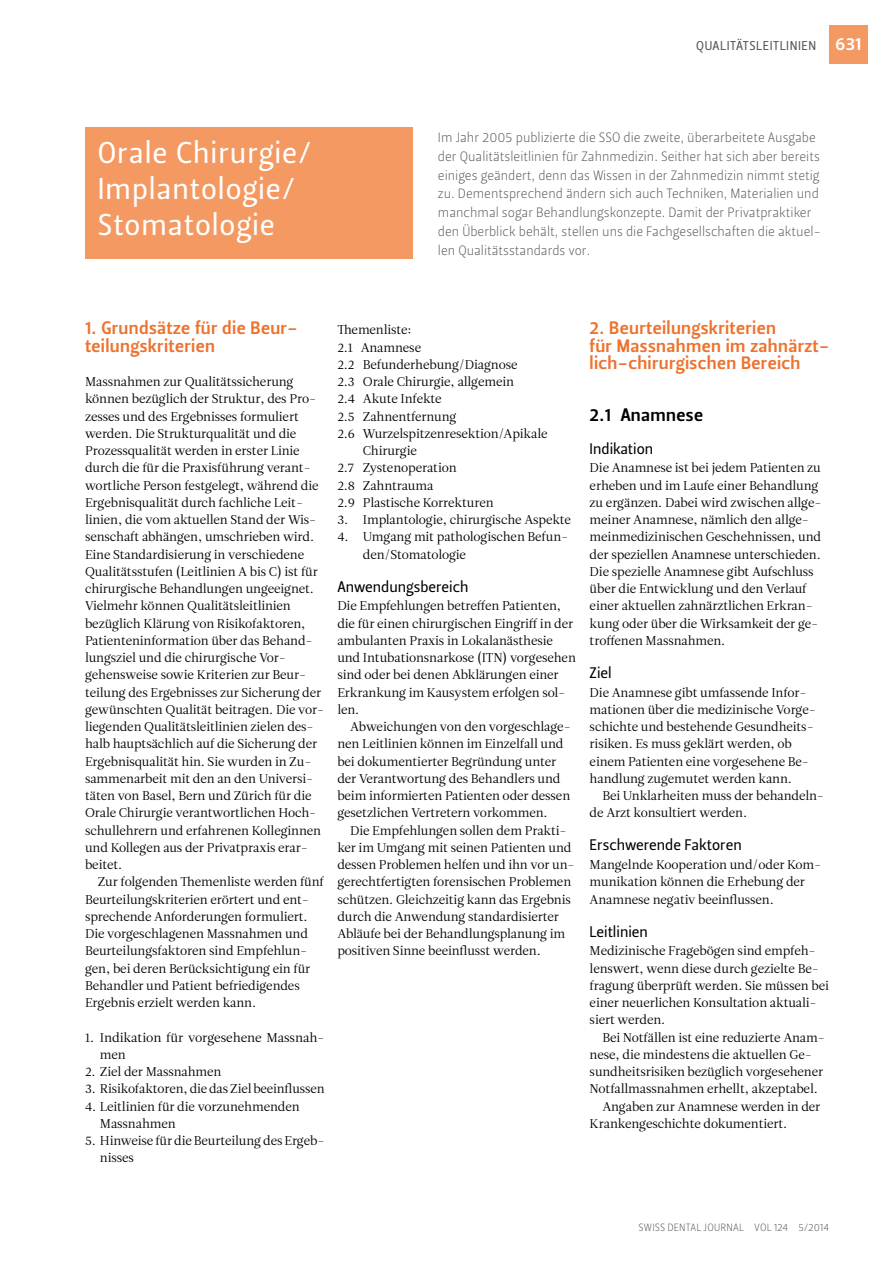
<style>
.page{position:relative;width:893px;height:1263px;background:#fff}
.page>*{position:absolute;margin:0;border:0;box-sizing:border-box;transform-origin:0 0}
.t1{font:30px/36px "Leitura Sans Grot 2";letter-spacing:.03em;color:#fff}
.t2{font:18px/17.2px "Leitura Sans Grot 3";letter-spacing:.02em;color:#ee722e}
.t3{font:18px "Leitura Sans Grot 3";letter-spacing:.02em;color:#000}
.t4{font:15.3px "Leitura Sans Grot 2";color:#000}
.t5{font:13.5px/18.8px "Leitura Sans Grot 1";color:#565655}
.t6{font:12.75px/17.2px "Leitura Roman 1";letter-spacing:-.01em;color:#000}
.t7{font:12.75px "Leitura Sans Grot 2";letter-spacing:.045em;color:#565655}
.t8{font:10.5px "Leitura Sans Grot 1";letter-spacing:.015em;color:#565655}
.s1{font-family:"Leitura Sans Grot 3";font-size:18px;color:#fff}
</style>
<div class="page">
<div style="left:829px;top:26px;width:38px;height:38px;background:#f49961"></div>
<div style="left:85px;top:128px;width:327px;height:131px;background:#f49961"></div>
<p class="t7" style="left:696px;top:38px;width:167px">QUALITÄTSLEITLINIEN <span class="s1">631</span></p>
<h1 class="t1" style="left:98px;top:136px;width:215px">Orale Chirurgie/<br>Implantologie/<br>Stomatologie</h1>
<p class="t5" style="left:438px;top:128px;width:385px">Im Jahr 2005 publizierte die SSO die zweite, überarbeitete Ausgabe der Qualitätsleitlinien für Zahnmedizin. Seither hat sich aber bereits einiges geändert, denn das Wissen in der Zahnmedizin nimmt stetig zu. Dementsprechend ändern sich auch Techniken, Materialien und manchmal sogar Behandlungskonzepte. Damit der Privatpraktiker den Überblick behält, stellen uns die Fachgesellschaften die aktuel&shy;len Qualitätsstandards vor.</p>
<h2 class="t2" style="left:85px;top:320px;width:214px">1. Grundsätze für die Beur&shy;teilungskriterien</h2>
<p class="t6" style="left:85px;top:373px;width:241px">Massnahmen zur Qualitätssicherung können bezüglich der Struktur, des Pro&shy;zesses und des Ergebnisses formuliert werden. Die Strukturqualität und die Prozessqualität werden in erster Linie durch die für die Praxisführung verant&shy;wortliche Person festgelegt, während die Ergebnisqualität durch fachliche Leit&shy;linien, die vom aktuellen Stand der Wis&shy;senschaft abhängen, umschrieben wird.<br>Eine Standardisierung in verschiedene Qualitätsstufen (Leitlinien A bis C) ist für chirurgische Behandlungen ungeeignet.<br>Vielmehr können Qualitätsleitlinien bezüglich Klärung von Risikofaktoren, Patienteninformation über das Behand&shy;lungsziel und die chirurgische Vor&shy;gehensweise sowie Kriterien zur Beur&shy;teilung des Ergebnisses zur Sicherung der gewünschten Qualität beitragen. Die vor&shy;liegenden Qualitätsleitlinien zielen des&shy;halb hauptsächlich auf die Sicherung der Ergebnisqualität hin. Sie wurden in Zu&shy;sammenarbeit mit den an den Universi&shy;täten von Basel, Bern und Zürich für die Orale Chirurgie verantwortlichen Hoch&shy;schullehrern und erfahrenen Kolleginnen und Kollegen aus der Privatpraxis erar&shy;beitet.</p>
<p class="t6" style="left:85px;top:874px;width:240px;text-indent:13px">Zur folgenden Themenliste werden fünf Beurteilungskriterien erörtert und ent&shy;sprechende Anforderungen formuliert.<br>Die vorgeschlagenen Massnahmen und Beurteilungsfaktoren sind Empfehlun&shy;gen, bei deren Berücksichtigung ein für Behandler und Patient befriedigendes Ergebnis erzielt werden kann.</p>
<p class="t6" style="left:100px;top:1029px;width:226px;text-indent:-15px">1. Indikation für vorgesehene Massnah&shy;men</p>
<p class="t6" style="left:85px;top:1063px;width:138px">2. Ziel der Massnahmen</p>
<p class="t6" style="left:85px;top:1080px;width:241px">3. Risikofaktoren, die das Ziel beeinflussen</p>
<p class="t6" style="left:100px;top:1098px;width:201px;text-indent:-15px">4. Leitlinien für die vorzunehmenden<br>Massnahmen</p>
<p class="t6" style="left:100px;top:1132px;width:226px;text-indent:-15px">5. Hinweise für die Beurteilung des Ergeb&shy;nisses</p>
<p class="t6" style="left:337px;top:321px;width:76px">Themenliste:</p>
<p class="t6" style="left:337px;top:339px;width:85px">2.1 Anamnese</p>
<p class="t6" style="left:337px;top:356px;width:182px">2.2 Befunderhebung/Diagnose</p>
<p class="t6" style="left:337px;top:373px;width:178px">2.3 Orale Chirurgie, allgemein</p>
<p class="t6" style="left:337px;top:390px;width:106px">2.4 Akute Infekte</p>
<p class="t6" style="left:337px;top:408px;width:121px">2.5 Zahnentfernung</p>
<p class="t6" style="left:337px;top:425px;width:212px">2.6 Wurzelspitzenresektion/Apikale</p>
<p class="t6" style="left:363px;top:442px;width:55px">Chirurgie</p>
<p class="t6" style="left:337px;top:459px;width:121px">2.7 Zystenoperation</p>
<p class="t6" style="left:337px;top:477px;width:98px">2.8 Zahntrauma</p>
<p class="t6" style="left:337px;top:494px;width:158px">2.9 Plastische Korrekturen</p>
<p class="t6" style="left:337px;top:511px;width:235px">3. Implantologie, chirurgische Aspekte</p>
<p class="t6" style="left:363px;top:528px;width:207px;text-indent:-26px">4. Umgang mit pathologischen Befun&shy;den/Stomatologie</p>
<p class="t4" style="left:337px;top:577px;width:133px">Anwendungsbereich</p>
<p class="t6" style="left:337px;top:597px;width:240px">Die Empfehlungen betreffen Patienten, die für einen chirurgischen Eingriff in der ambulanten Praxis in Lokalanästhesie und Intubationsnarkose (ITN) vorgesehen sind oder bei denen Abklärungen einer Erkrankung im Kausystem erfolgen sol&shy;len.</p>
<p class="t6" style="left:337px;top:718px;width:235px;text-indent:13px">Abweichungen von den vorgeschlage&shy;nen Leitlinien können im Einzelfall und bei dokumentierter Begründung unter der Verantwortung des Behandlers und beim informierten Patienten oder dessen gesetzlichen Vertretern vorkommen.</p>
<p class="t6" style="left:337px;top:822px;width:239px;text-indent:13px">Die Empfehlungen sollen dem Prakti&shy;ker im Umgang mit seinen Patienten und dessen Problemen helfen und ihn vor un&shy;gerechtfertigten forensischen Problemen schützen. Gleichzeitig kann das Ergebnis durch die Anwendung standardisierter Abläufe bei der Behandlungsplanung im positiven Sinne beeinflusst werden.</p>
<h2 class="t2" style="left:590px;top:320px;width:241px">2. Beurteilungskriterien<br>für Massnahmen im zahnärzt&shy;lich-chirurgischen Bereich</h2>
<h2 class="t3" style="left:590px;top:404px;width:115px">2.1 Anamnese</h2>
<p class="t4" style="left:590px;top:439px;width:65px">Indikation</p>
<p class="t6" style="left:590px;top:459px;width:233px">Die Anamnese ist bei jedem Patienten zu erheben und im Laufe einer Behandlung zu ergänzen. Dabei wird zwischen allge&shy;meiner Anamnese, nämlich den allge&shy;meinmedizinischen Geschehnissen, und der speziellen Anamnese unterschieden.<br>Die spezielle Anamnese gibt Aufschluss über die Entwicklung und den Verlauf einer aktuellen zahnärztlichen Erkran&shy;kung oder über die Wirksamkeit der ge&shy;troffenen Massnahmen.</p>
<p class="t4" style="left:590px;top:664px;width:24px">Ziel</p>
<p class="t6" style="left:590px;top:684px;width:228px">Die Anamnese gibt umfassende Infor&shy;mationen über die medizinische Vorge&shy;schichte und bestehende Gesundheits&shy;risiken. Es muss geklärt werden, ob einem Patienten eine vorgesehene Be&shy;handlung zugemutet werden kann.</p>
<p class="t6" style="left:590px;top:787px;width:236px;text-indent:13px">Bei Unklarheiten muss der behandeln&shy;de Arzt konsultiert werden.</p>
<p class="t4" style="left:590px;top:836px;width:154px">Erschwerende Faktoren</p>
<p class="t6" style="left:590px;top:856px;width:233px">Mangelnde Kooperation und/oder Kom&shy;munikation können die Erhebung der<br>Anamnese negativ beeinflussen.</p>
<p class="t4" style="left:590px;top:922px;width:60px">Leitlinien</p>
<p class="t6" style="left:590px;top:942px;width:241px">Medizinische Fragebögen sind empfeh&shy;lenswert, wenn diese durch gezielte Be&shy;fragung überprüft werden. Sie müssen bei einer neuerlichen Konsultation aktuali&shy;siert werden.</p>
<p class="t6" style="left:602px;top:1029px;width:224px">Bei Notfällen ist eine reduzierte Anam-</p>
<p class="t6" style="left:590px;top:1046px;width:224px">nese, die mindestens die aktuellen Ge-</p>
<p class="t6" style="left:590px;top:1063px;width:235px">sundheitsrisiken bezüglich vorgesehener</p>
<p class="t6" style="left:590px;top:1080px;width:230px">Notfallmassnahmen erhellt, akzeptabel.</p>
<p class="t6" style="left:602px;top:1098px;width:219px">Angaben zur Anamnese werden in der</p>
<p class="t6" style="left:590px;top:1115px;width:199px">Krankengeschichte dokumentiert.</p>
<p class="t8" style="left:638px;top:1222px;width:192px">SWISS DENTAL JOURNAL VOL 124 5/2014</p>
</div>
